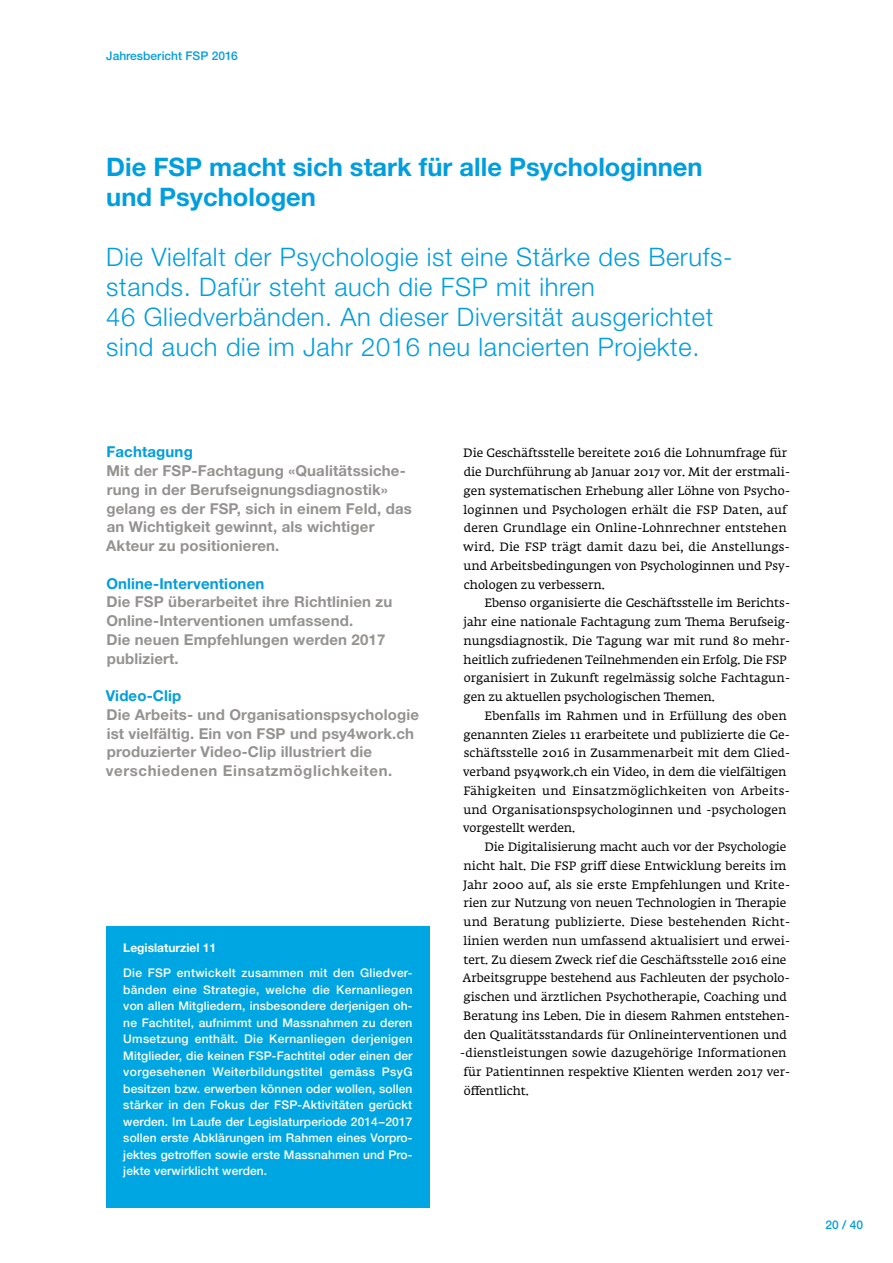
<style>
.page{position:relative;width:893px;height:1263px;background:#fff}
.page>*{position:absolute;margin:0;border:0;box-sizing:border-box;transform-origin:0 0}
.t1{font:300 25.5px/30px "Helvetica Neue LT Std";letter-spacing:.025em;color:#009ede}
.t2{font:700 25.5px/30px "Helvetica Neue LT Std";color:#009ede}
.t3{font:700 15px/18.8px "Helvetica Neue LT Std";letter-spacing:.01em;color:#959391}
.t4{font:700 15px "Helvetica Neue LT Std";letter-spacing:.01em;color:#009ede}
.t5{font:12px/18.8px "Fedra Serif A Std";color:#000}
.t6{font:500 12px/16.5px "Helvetica Neue LT Std";letter-spacing:.01em;color:#fff;text-align:justify}
.t7{font:12px "Fedra Serif A Std";letter-spacing:.02em;color:#000}
.t8{font:500 12px "Helvetica Neue LT Std";color:#009ede}
.t9{font:700 12px "Helvetica Neue LT Std";color:#fff}
</style>
<div class="page">
<div style="left:106px;top:926px;width:323px;height:281px;background:#00a6e1"></div>
<p class="t8" style="left:106px;top:48px;width:133px">Jahresbericht FSP 2016</p>
<h1 class="t2" style="left:106px;top:151px;width:598px">Die FSP macht sich stark für alle Psychologinnen und Psychologen</h1>
<h1 class="t1" style="left:106px;top:241px;width:628px">Die Vielfalt der Psychologie ist eine Stärke des Berufs&shy;stands. Dafür steht auch die FSP mit ihren<br>46 Gliedverbänden. An dieser Diversität ausgerichtet sind auch die im Jahr 2016 neu lancierten Projekte.</h1>
<p class="t4" style="left:106px;top:443px;width:88px">Fachtagung</p>
<p class="t3" style="left:106px;top:461px;width:307px">Mit der FSP-Fachtagung «Qualitätssiche&shy;rung in der Berufseignungsdiagnostik» gelang es der FSP, sich in einem Feld, das an Wichtigkeit gewinnt, als wichtiger Akteur zu positionieren.</p>
<p class="t4" style="left:106px;top:574px;width:159px">Online-Interventionen</p>
<p class="t3" style="left:106px;top:592px;width:287px">Die FSP überarbeitet ihre Richtlinien zu<br>Online-Interventionen umfassend.<br>Die neuen Empfehlungen werden 2017 publiziert.</p>
<p class="t4" style="left:106px;top:686px;width:77px">Video-Clip</p>
<p class="t3" style="left:106px;top:705px;width:315px">Die Arbeits- und Organisationspsychologie ist vielfältig. Ein von FSP und psy4work.ch produzierter Video-Clip illustriert die verschiedenen Einsatzmöglichkeiten.</p>
<p class="t9" style="left:123px;top:940px;width:94px">Legislaturziel 11</p>
<p class="t6" style="left:123px;top:965px;width:291px">Die FSP entwickelt zusammen mit den Gliedver&shy;bänden eine Strategie, welche die Kernanliegen von allen Mitgliedern, insbesondere derjenigen oh&shy;ne Fachtitel, aufnimmt und Massnahmen zu deren Umsetzung enthält. Die Kernanliegen derjenigen Mitglieder, die keinen FSP-Fachtitel oder einen der vorgesehenen Weiterbildungstitel gemäss PsyG besitzen bzw. erwerben können oder wollen, sollen stärker in den Fokus der FSP-Aktivitäten gerückt werden. Im Laufe der Legislaturperiode 2014–2017 sollen erste Abklärungen im Rahmen eines Vorpro&shy;jektes getroffen sowie erste Massnahmen und Pro&shy;jekte verwirklicht werden.</p>
<p class="t5" style="left:463px;top:445px;width:328px">Die Geschäftsstelle bereitete 2016 die Lohnumfrage für die Durchführung ab Januar 2017 vor. Mit der erstmali&shy;gen systematischen Erhebung aller Löhne von Psycho&shy;loginnen und Psychologen erhält die FSP Daten, auf deren Grundlage ein Online-Lohnrechner entstehen wird. Die FSP trägt damit dazu bei, die Anstellungs&shy;und Arbeitsbedingungen von Psychologinnen und Psy&shy;chologen zu verbessern.</p>
<p class="t5" style="left:463px;top:595px;width:328px;text-indent:21px">Ebenso organisierte die Geschäftsstelle im Berichts&shy;jahr eine nationale Fachtagung zum Thema Berufseig&shy;nungsdiagnostik. Die Tagung war mit rund 80 mehr&shy;heitlich zufriedenen Teilnehmenden ein Erfolg. Die FSP organisiert in Zukunft regelmässig solche Fachtagun&shy;gen zu aktuellen psychologischen Themen.</p>
<p class="t5" style="left:463px;top:707px;width:328px;text-indent:21px">Ebenfalls im Rahmen und in Erfüllung des oben genannten Zieles 11 erarbeitete und publizierte die Ge&shy;schäftsstelle 2016 in Zusammenarbeit mit dem Glied&shy;verband psy4work.ch ein Video, in dem die vielfältigen Fähigkeiten und Einsatzmöglichkeiten von Arbeits&shy;und Organisationspsychologinnen und -psychologen vorgestellt werden.</p>
<p class="t5" style="left:484px;top:838px;width:303px">Die Digitalisierung macht auch vor der Psychologie</p>
<p class="t5" style="left:463px;top:857px;width:324px">nicht halt. Die FSP griff diese Entwicklung bereits im</p>
<p class="t5" style="left:463px;top:876px;width:326px">Jahr 2000 auf, als sie erste Empfehlungen und Krite-</p>
<p class="t5" style="left:463px;top:895px;width:324px">rien zur Nutzung von neuen Technologien in Therapie</p>
<p class="t7" style="left:463px;top:914px;width:326px">und Beratung publizierte. Diese bestehenden Richt-</p>
<p class="t5" style="left:463px;top:932px;width:328px">linien werden nun umfassend aktualisiert und erwei-</p>
<p class="t5" style="left:463px;top:951px;width:324px">tert. Zu diesem Zweck rief die Geschäftsstelle 2016 eine</p>
<p class="t5" style="left:463px;top:970px;width:329px">Arbeitsgruppe bestehend aus Fachleuten der psycholo-</p>
<p class="t5" style="left:464px;top:988px;width:325px">gischen und ärztlichen Psychotherapie, Coaching und</p>
<p class="t5" style="left:463px;top:1007px;width:328px">Beratung ins Leben. Die in diesem Rahmen entstehen-</p>
<p class="t5" style="left:464px;top:1026px;width:325px">den Qualitätsstandards für Onlineinterventionen und</p>
<p class="t5" style="left:460px;top:1045px;width:328px">-dienstleistungen sowie dazugehörige Informationen</p>
<p class="t5" style="left:464px;top:1063px;width:328px">für Patientinnen respektive Klienten werden 2017 ver-</p>
<p class="t5" style="left:464px;top:1082px;width:67px">öffentlicht.</p>
<p class="t8" style="left:826px;top:1217px;width:39px">20 / 40</p>
</div>
